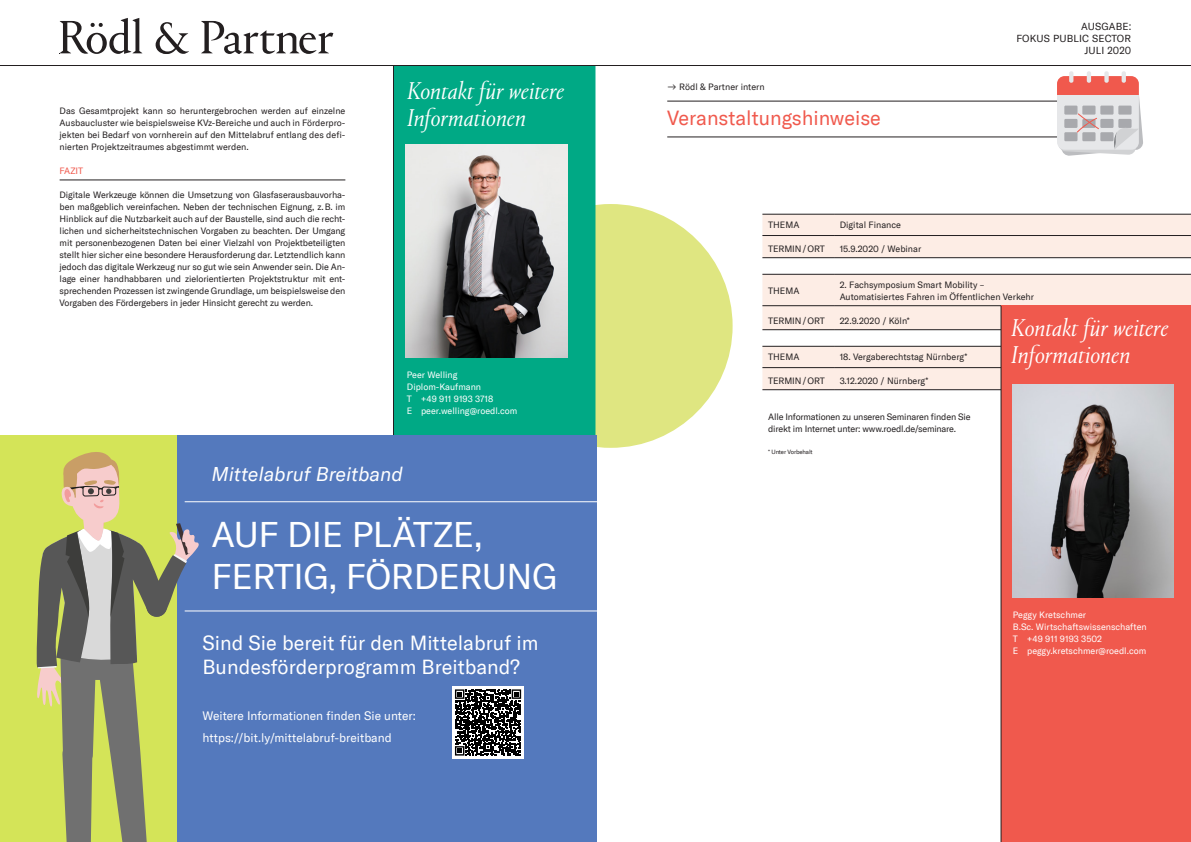
<style>
.page{position:relative;width:1191px;height:842px;background:#fff}
.page>*{position:absolute;margin:0;border:0;box-sizing:border-box;transform-origin:0 0}
.t1{font:35px/42px "GT America";letter-spacing:-.01em;color:#fff}
.Fließtext{font:italic 300 25px/27px "Portrait TT";color:#fff}
.t2{font:20px/24px "GT America";color:#fff}
.Überschrift{font:20px "GT America";color:#f0594d}
.t3{font:italic 19.5px "GT America";color:#fff}
.t4{font:12px "GT America";color:#fff}
.t5{font:10px/12px "GT America";letter-spacing:.02em;color:#231f20;text-align:right}
.Fließtext-2{font:9px/12px "GT America";letter-spacing:-.01em;color:#231f20}
.Fließtext-3{font:9px "GT America";color:#fff}
.Zwischenüberschrift{font:9px "GT America";color:#f0594d}
.Fließtext-4{font:6px "GT America";letter-spacing:-.02em;color:#231f20}
</style>
<div class="page">
<hr style="left:0;top:65px;width:1191px;height:1px;background:#231f20">
<svg style="left:60px;top:18px;width:273px;height:36px"></svg>
<div style="left:489px;top:204px;width:243px;height:244px;background:#dfe681;border-radius:50%"></div>
<div style="left:762px;top:215px;width:429px;height:42px;background:#fdede5"></div>
<hr style="left:762px;top:214px;width:72px;height:1px;background:#231f20">
<hr style="left:834px;top:214px;width:357px;height:1px;background:#231f20">
<hr style="left:762px;top:257px;width:72px;height:1px;background:#231f20">
<hr style="left:834px;top:257px;width:357px;height:1px;background:#231f20">
<hr style="left:762px;top:235px;width:72px;height:1px;background:#231f20">
<hr style="left:834px;top:235px;width:357px;height:1px;background:#231f20">
<div style="left:762px;top:275px;width:429px;height:54px;background:#fdede5"></div>
<hr style="left:762px;top:274px;width:72px;height:1px;background:#231f20">
<hr style="left:834px;top:274px;width:357px;height:1px;background:#231f20">
<hr style="left:762px;top:329px;width:72px;height:1px;background:#231f20">
<hr style="left:834px;top:329px;width:357px;height:1px;background:#231f20">
<hr style="left:762px;top:305px;width:72px;height:1px;background:#231f20">
<hr style="left:834px;top:305px;width:357px;height:1px;background:#231f20">
<div style="left:762px;top:347px;width:238px;height:42px;background:#fdede5"></div>
<hr style="left:762px;top:346px;width:72px;height:1px;background:#231f20">
<hr style="left:834px;top:346px;width:357px;height:1px;background:#231f20">
<hr style="left:762px;top:389px;width:72px;height:1px;background:#231f20">
<hr style="left:834px;top:389px;width:357px;height:1px;background:#231f20">
<hr style="left:762px;top:367px;width:72px;height:1px;background:#231f20">
<hr style="left:834px;top:367px;width:357px;height:1px;background:#231f20">
<hr style="left:667px;top:101px;width:464px;height:1px;background:#231f20">
<hr style="left:667px;top:137px;width:464px;height:1px;background:#231f20">
<hr style="left:1069px;top:71px;width:4px;height:12px;background:#e6e7e9;border-radius:2px">
<div style="left:1121px;top:71px;width:5px;height:12px;background:#e6e7e9;border-radius:2px"></div>
<hr style="left:1104px;top:71px;width:4px;height:12px;background:#e6e7e9;border-radius:2px">
<div style="left:1086px;top:71px;width:5px;height:12px;background:#e6e7e9;border-radius:2px"></div>
<svg style="left:1057px;top:76px;width:86px;height:80px;background:#dbbbbb"></svg>
<div style="left:1001px;top:306px;width:190px;height:536px;background:#f0594d"></div>
<hr style="left:1000px;top:306px;width:1px;height:536px;background:#231f20">
<img style="left:1012px;top:385px;width:161px;height:212px">
<hr style="left:60px;top:180px;width:285px;height:1px;background:#231f20">
<div style="left:394px;top:66px;width:201px;height:369px;background:#00a985"></div>
<hr style="left:393px;top:66px;width:1px;height:776px;background:#231f20">
<div style="left:171px;top:435px;width:425px;height:407px;background:#5479bd"></div>
<div style="left:0;top:435px;width:177px;height:407px;background:#d4e458"></div>
<svg style="left:36px;top:452px;width:163px;height:390px"></svg>
<hr style="left:185px;top:610px;width:427px;height:1px;background:#fff">
<hr style="left:185px;top:501px;width:427px;height:1px;background:#fff">
<div style="left:452px;top:687px;width:72px;height:71px;background:#fff"></div>
<svg style="left:455px;top:689px;width:66px;height:66px"></svg>
<img style="left:405px;top:145px;width:162px;height:212px">
<p class="Fließtext-2" style="left:60px;top:105px;width:287px;text-align:justify">Das Gesamtprojekt kann so heruntergebrochen werden auf einzelne Ausbaucluster wie beispielsweise KVz-Bereiche und auch in Förderpro&shy;jekten bei Bedarf von vornherein auf den Mittelabruf entlang des defi&shy;nierten Projektzeitraumes abgestimmt werden.</p>
<p class="Zwischenüberschrift" style="left:60px;top:166px;width:25px">FAZIT</p>
<p class="Fließtext-2" style="left:60px;top:189px;width:287px;text-align:justify">Digitale Werkzeuge können die Umsetzung von Glasfaserausbauvorha&shy;ben maßgeblich vereinfachen. Neben der technischen Eignung, z. B. im Hinblick auf die Nutzbarkeit auch auf der Baustelle, sind auch die recht&shy;lichen und sicherheitstechnischen Vorgaben zu beachten. Der Umgang mit personenbezogenen Daten bei einer Vielzahl von Projektbeteiligten stellt hier sicher eine besondere Herausforderung dar. Letztendlich kann jedoch das digitale Werkzeug nur so gut wie sein Anwender sein. Die An&shy;lage einer handhabbaren und zielorientierten Projektstruktur mit ent&shy;sprechenden Prozessen ist zwingende Grundlage, um beispielsweise den Vorgaben des Fördergebers in jeder Hinsicht gerecht zu werden.</p>
<p class="Fließtext" style="left:407px;top:77px;width:159px">Kontakt für weitere<br>Informationen</p>
<p class="Fließtext-3" style="left:407px;top:370px;width:52px">Peer Welling</p>
<p class="Fließtext-3" style="left:407px;top:382px;width:76px">Diplom-Kaufmann</p>
<p class="Fließtext-3" style="left:407px;top:394px;width:88px">T +49 911 9193 3718</p>
<p class="Fließtext-3" style="left:407px;top:406px;width:112px">E peer.welling@roedl.com</p>
<p class="t3" style="left:211px;top:462px;width:193px">Mittelabruf Breitband</p>
<p class="t1" style="left:211px;top:514px;width:347px">AUF DIE PLÄTZE,<br>FERTIG, FÖRDERUNG</p>
<p class="t2" style="left:202px;top:631px;width:337px">Sind Sie bereit für den Mittelabruf im<br>Bundesförderprogramm Breitband?</p>
<p class="t4" style="left:202px;top:709px;width:215px">Weitere Informationen finden Sie unter:</p>
<p class="t4" style="left:202px;top:731px;width:191px">https://bit.ly/mittelabruf-breitband</p>
<p class="Fließtext-2" style="left:667px;top:81px;width:99px">ʸ Rödl &amp; Partner intern</p>
<p class="Überschrift" style="left:667px;top:106px;width:215px">Veranstaltungshinweise</p>
<p class="t5" style="left:1016px;top:20px;width:117px">AUSGABE:<br>FOKUS PUBLIC SECTOR<br>JULI 2020</p>
<p class="Fließtext-2" style="left:768px;top:219px;width:33px">THEMA</p>
<p class="Fließtext-2" style="left:839px;top:219px;width:63px">Digital Finance</p>
<p class="Fließtext-2" style="left:768px;top:243px;width:58px">TERMIN / ORT</p>
<p class="Fließtext-2" style="left:839px;top:243px;width:83px">15.9.2020 / Webinar</p>
<p class="Fließtext-2" style="left:768px;top:285px;width:33px">THEMA</p>
<p class="Fließtext-2" style="left:839px;top:279px;width:196px">2. Fachsymposium Smart Mobility –<br>Automatisiertes Fahren im Öffentlichen Verkehr</p>
<p class="Fließtext-2" style="left:768px;top:315px;width:58px">TERMIN / ORT</p>
<p class="Fließtext-2" style="left:839px;top:315px;width:72px">22.9.2020 / Köln*</p>
<p class="Fließtext-2" style="left:768px;top:351px;width:33px">THEMA</p>
<p class="Fließtext-2" style="left:839px;top:351px;width:129px">18. Vergaberechtstag Nürnberg*</p>
<p class="Fließtext-2" style="left:768px;top:375px;width:58px">TERMIN / ORT</p>
<p class="Fließtext-2" style="left:839px;top:375px;width:90px">3.12.2020 / Nürnberg*</p>
<p class="Fließtext" style="left:1011px;top:314px;width:159px">Kontakt für weitere<br>Informationen</p>
<p class="Fließtext-2" style="left:768px;top:411px;width:204px">Alle Informationen zu unseren Seminaren finden Sie direkt im Internet unter: www.roedl.de/seminare.</p>
<p class="Fließtext-4" style="left:768px;top:449px;width:46px">* Unter Vorbehalt</p>
<p class="Fließtext-3" style="left:1013px;top:610px;width:75px">Peggy Kretschmer</p>
<p class="Fließtext-3" style="left:1013px;top:622px;width:135px">B.Sc. Wirtschaftswissenschaften</p>
<p class="Fließtext-3" style="left:1013px;top:634px;width:91px">T +49 911 9193 3502</p>
<p class="Fließtext-3" style="left:1013px;top:646px;width:135px">E peggy.kretschmer@roedl.com</p>
</div>
